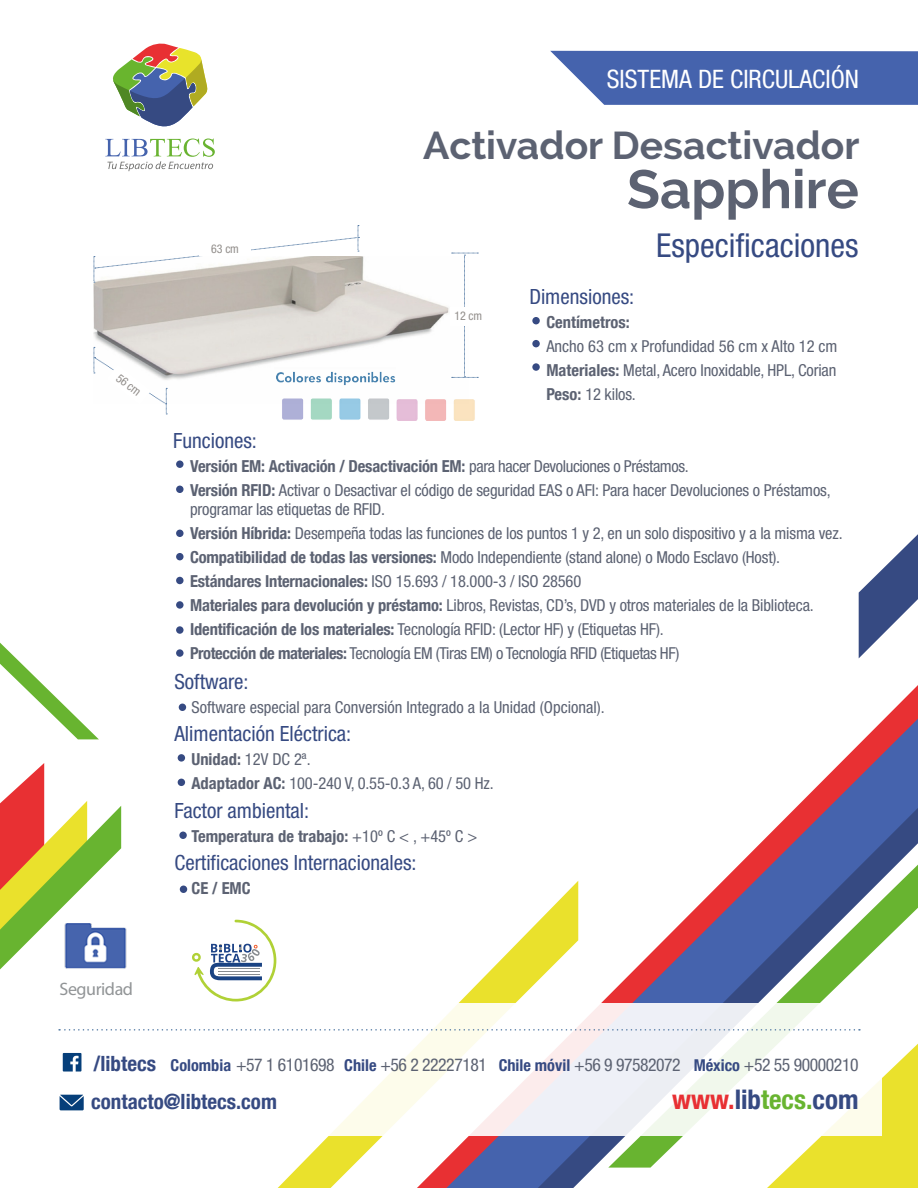
<style>
.page{position:relative;width:918px;height:1188px;background:#fff}
.page>*{position:absolute;margin:0;border:0;box-sizing:border-box;transform-origin:0 0}
.t1{font:700 54px "Raleway";color:#5c6272}
.t2{font:700 39px "Raleway";color:#5c6272}
.t3{font:condensed 33px "Helvetica Neue";color:#364a82}
.t4{font:700 condensed 27px "Helvetica Neue LT Com";color:#364a82}
.t5{font:condensed 25.5px "Helvetica Neue";color:#fff}
.t6{font:condensed 21px "Helvetica Neue";color:#364a82}
.t7{font:700 condensed 21px "Helvetica Neue LT Com";color:#364a82}
.t8{font:18px "Myriad Pro";letter-spacing:-.025em;color:#919496}
.t9{font:condensed 17.7px "Helvetica Neue";letter-spacing:-.025em;color:#5c6272}
.t10{font:condensed 16.5px/19.5px "Helvetica Neue";letter-spacing:-.01em;color:#5c6272}
.t11{font:700 condensed 16.5px "Helvetica Neue LT Com";letter-spacing:-.01em;color:#5c6272}
.t12{font:condensed 12px "Helvetica Neue";letter-spacing:-.01em;color:#928e8b}
.s1{font-family:"Helvetica Neue LT Com";font-weight:700}
.s2{font-family:"Helvetica Neue";font-weight:400}
.s3{font-family:"Helvetica Neue LT Com";font-weight:700;font-size:16.35px;color:#364a82}
.s4{color:#e83033}
.s5{color:#68b430}
</style>
<div class="page">
<svg style="left:278px;top:1136px;width:105px;height:52px"></svg>
<svg style="left:417px;top:685px;width:501px;height:503px"></svg>
<svg style="left:859px;top:534px;width:59px;height:124px"></svg>
<svg style="left:767px;top:1044px;width:151px;height:144px"></svg>
<svg style="left:60px;top:1003px;width:822px;height:133px"></svg>
<svg style="left:0;top:643px;width:99px;height:96px"></svg>
<svg style="left:0;top:763px;width:121px;height:206px"></svg>
<svg style="left:105px;top:139px;width:110px;height:32px"></svg>
<svg style="left:113px;top:43px;width:95px;height:84px"></svg>
<svg style="left:550px;top:51px;width:368px;height:54px;background:#546fb3"></svg>
<img style="left:65px;top:924px;width:61px;height:45px">
<svg style="left:192px;top:920px;width:84px;height:81px"></svg>
<hr style="left:218px;top:968px;width:42px;height:1px;background:#878b8f">
<hr style="left:218px;top:971px;width:42px;height:1px;background:#878b8f">
<hr style="left:218px;top:974px;width:42px;height:1px;background:#878b8f">
<div style="left:532px;top:317px;width:8px;height:7px;background:#364a82;border-radius:50%"></div>
<div style="left:532px;top:340px;width:8px;height:7px;background:#364a82;border-radius:50%"></div>
<div style="left:532px;top:363px;width:8px;height:8px;background:#364a82;border-radius:50%"></div>
<div style="left:178px;top:754px;width:7px;height:8px;background:#364a82;border-radius:50%"></div>
<div style="left:178px;top:779px;width:7px;height:7px;background:#364a82;border-radius:50%"></div>
<div style="left:179px;top:832px;width:8px;height:7px;background:#364a82;border-radius:50%"></div>
<div style="left:180px;top:886px;width:7px;height:7px;background:#364a82;border-radius:50%"></div>
<div style="left:179px;top:704px;width:7px;height:7px;background:#364a82;border-radius:50%"></div>
<div style="left:176px;top:460px;width:8px;height:8px;background:#364a82;border-radius:50%"></div>
<div style="left:176px;top:486px;width:8px;height:7px;background:#364a82;border-radius:50%"></div>
<div style="left:176px;top:530px;width:8px;height:7px;background:#364a82;border-radius:50%"></div>
<div style="left:176px;top:553px;width:8px;height:7px;background:#364a82;border-radius:50%"></div>
<div style="left:176px;top:577px;width:8px;height:7px;background:#364a82;border-radius:50%"></div>
<div style="left:176px;top:601px;width:8px;height:8px;background:#364a82;border-radius:50%"></div>
<div style="left:176px;top:626px;width:8px;height:8px;background:#364a82;border-radius:50%"></div>
<div style="left:176px;top:649px;width:8px;height:8px;background:#364a82;border-radius:50%"></div>
<img style="left:94px;top:256px;width:358px;height:133px">
<svg style="left:94px;top:225px;width:265px;height:58px"></svg>
<div style="left:199px;top:245px;width:52px;height:10px;background:#fff"></div>
<svg style="left:94px;top:347px;width:73px;height:68px"></svg>
<svg style="left:452px;top:253px;width:26px;height:125px"></svg>
<div style="left:450px;top:307px;width:36px;height:18px;background:#fff"></div>
<img style="left:274px;top:367px;width:122px;height:53px">
<img style="left:394px;top:397px;width:81px;height:23px">
<svg style="left:59px;top:1029px;width:801px;height:2px"></svg>
<svg style="left:60px;top:1095px;width:24px;height:15px"></svg>
<svg style="left:63px;top:1053px;width:18px;height:19px"></svg>
<p class="t5" style="left:607px;top:64px;width:254px">SISTEMA DE CIRCULACIÓN</p>
<p class="t12" style="left:122px;top:371px;width:29px;rotate:38deg">56 cm</p>
<p class="t12" style="left:211px;top:242px;width:29px">63 cm</p>
<p class="t2" style="left:423px;top:123px;width:438px">Activador Desactivador</p>
<p class="t1" style="left:627px;top:158px;width:233px">Sapphire</p>
<p class="t12" style="left:455px;top:309px;width:29px">12 cm</p>
<p class="t3" style="left:656px;top:226px;width:204px">Especificaciones</p>
<p class="t6" style="left:529px;top:284px;width:106px">Dimensiones:</p>
<p class="t11" style="left:546px;top:312px;width:85px">Centímetros:</p>
<p class="t10" style="left:546px;top:336px;width:293px">Ancho 63 cm x Profundidad 56 cm x Alto 12 cm</p>
<p class="t10" style="left:546px;top:360px;width:292px"><span class="s1">Materiales:</span> Metal, Acero Inoxidable, HPL, Corian</p>
<p class="t10" style="left:546px;top:384px;width:91px"><span class="s1">Peso:</span> 12 kilos.</p>
<p class="t6" style="left:173px;top:428px;width:85px">Funciones:</p>
<p class="t11" style="left:190px;top:456px;width:500px">Versión EM: Activación / Desactivación EM: <span class="s2">para hacer Devoluciones o Préstamos.</span></p>
<p class="t10" style="left:190px;top:480px;width:642px"><span class="s1">Versión RFID:</span> Activar o Desactivar el código de seguridad EAS o AFI: Para hacer Devoluciones o Préstamos, programar las etiquetas de RFID.</p>
<p class="t10" style="left:190px;top:524px;width:654px"><span class="s1">Versión Híbrida:</span> Desempeña todas las funciones de los puntos 1 y 2, en un solo dispositivo y a la misma vez.</p>
<p class="t10" style="left:190px;top:548px;width:592px"><span class="s1">Compatibilidad de todas las versiones:</span> Modo Independiente (stand alone) o Modo Esclavo (Host).</p>
<p class="t10" style="left:190px;top:572px;width:393px"><span class="s1">Estándares Internacionales:</span> ISO 15.693 / 18.000-3 / ISO 28560</p>
<p class="t10" style="left:190px;top:596px;width:625px"><span class="s1">Materiales para devolución y préstamo:</span> Libros, Revistas, CD’s, DVD y otros materiales de la Biblioteca.</p>
<p class="t10" style="left:190px;top:620px;width:475px"><span class="s1">Identificación de los materiales:</span> Tecnología RFID: (Lector HF) y (Etiquetas HF).</p>
<p class="t10" style="left:190px;top:644px;width:491px"><span class="s1">Protección de materiales:</span> Tecnología EM (Tiras EM) o Tecnología RFID (Etiquetas HF)</p>
<p class="t6" style="left:174px;top:669px;width:76px">Software:</p>
<p class="t10" style="left:191px;top:697px;width:415px">Software especial para Conversión Integrado a la Unidad (Opcional).</p>
<p class="t6" style="left:174px;top:722px;width:178px">Alimentación Eléctrica:</p>
<p class="t10" style="left:191px;top:750px;width:121px"><span class="s1">Unidad:</span> 12V DC 2ª.</p>
<p class="t10" style="left:191px;top:774px;width:304px"><span class="s1">Adaptador AC:</span> 100-240 V, 0.55-0.3 A, 60 / 50 Hz.</p>
<p class="t6" style="left:174px;top:798px;width:136px">Factor ambiental:</p>
<p class="t11" style="left:191px;top:826px;width:287px">Temperatura de trabajo: <span class="s2">+10º C &lt; , +45º C &gt;</span></p>
<p class="t6" style="left:174px;top:851px;width:244px">Certificaciones Internacionales:</p>
<p class="t11" style="left:191px;top:879px;width:61px">CE / EMC</p>
<p class="t8" style="left:60px;top:978px;width:75px">Seguridad</p>
<p class="t7" style="left:94px;top:1051px;width:64px">/libtecs</p>
<p class="t9" style="left:171px;top:1055px;width:689px"><span class="s3">Colombia</span> +57 1 6101698 <span class="s3">Chile</span> +56 2 22227181 <span class="s3">Chile móvil</span> +56 9 97582072 <span class="s3">México</span> +52 55 90000210</p>
<p class="t7" style="left:91px;top:1089px;width:187px">contacto@libtecs.com</p>
<p class="t4" style="left:672px;top:1084px;width:188px"><span class="s4">www.</span>lib<span class="s5">tecs.</span>com</p>
</div>
